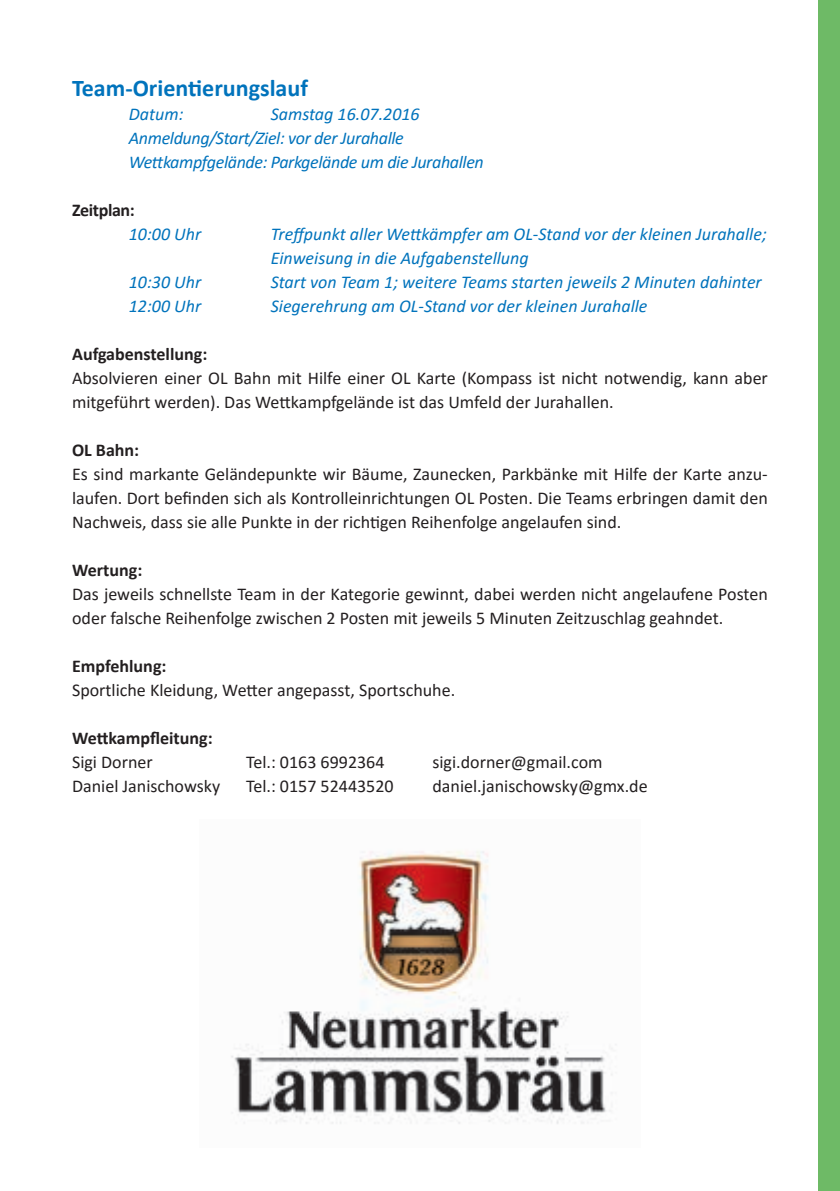
<style>
.page{position:relative;width:840px;height:1191px;background:#fff}
.page>*{position:absolute;margin:0;border:0;box-sizing:border-box;transform-origin:0 0}
.Überschrift{font:700 24px "Calibri";color:#0073bc}
.Std-Wettkampf{font:18px/24px "Calibri";color:#231f20}
.Ort-Zeit{font:italic 18px "Calibri";color:#0073bc}
.WK-Kari-Leitung{font:18px "Calibri";color:#231f20}
.Ort-Zeit-2{font:italic 18px "Calibri";letter-spacing:-.02em;color:#0073bc}
.Sub-Ü-Wettkampf{font:700 18px "Calibri";color:#231f20}
.Sub-Ü-Wettkampf-2{font:700 18px "Calibri";letter-spacing:-.02em;color:#231f20}
</style>
<div class="page">
<div style="left:817px;top:0;width:22px;height:1191px;background:#6eba66"></div>
<img style="left:231px;top:851px;width:385px;height:273px">
<p class="Überschrift" style="left:72px;top:71px;width:237px">Team-Orientierungslauf</p>
<p class="Ort-Zeit" style="left:129px;top:102px;width:56px">Datum:</p>
<p class="Ort-Zeit" style="left:270px;top:102px;width:150px">Samstag 16.07.2016</p>
<p class="Ort-Zeit-2" style="left:129px;top:126px;width:276px">Anmeldung/Start/Ziel: vor der Jurahalle</p>
<p class="Ort-Zeit-2" style="left:129px;top:150px;width:356px">Wettkampfgelände: Parkgelände um die Jurahallen</p>
<p class="Sub-Ü-Wettkampf-2" style="left:72px;top:197px;width:64px">Zeitplan:</p>
<p class="Ort-Zeit" style="left:129px;top:222px;width:74px">10:00 Uhr</p>
<p class="Ort-Zeit" style="left:270px;top:222px;width:497px">Treffpunkt aller Wettkämpfer am OL-Stand vor der kleinen Jurahalle;</p>
<p class="Ort-Zeit" style="left:270px;top:246px;width:259px">Einweisung in die Aufgabenstellung</p>
<p class="Ort-Zeit" style="left:129px;top:270px;width:74px">10:30 Uhr</p>
<p class="Ort-Zeit" style="left:270px;top:270px;width:492px">Start von Team 1; weitere Teams starten jeweils 2 Minuten dahinter</p>
<p class="Ort-Zeit" style="left:129px;top:294px;width:74px">12:00 Uhr</p>
<p class="Ort-Zeit" style="left:270px;top:294px;width:378px">Siegerehrung am OL-Stand vor der kleinen Jurahalle</p>
<p class="Sub-Ü-Wettkampf" style="left:72px;top:341px;width:137px">Aufgabenstellung:</p>
<p class="Std-Wettkampf" style="left:72px;top:366px;width:697px">Absolvieren einer OL Bahn mit Hilfe einer OL Karte (Kompass ist nicht notwendig, kann aber mitgeführt werden). Das Wettkampfgelände ist das Umfeld der Jurahallen.</p>
<p class="Sub-Ü-Wettkampf" style="left:72px;top:437px;width:69px">OL Bahn:</p>
<p class="Std-Wettkampf" style="left:72px;top:462px;width:696px;text-align:justify">Es sind markante Geländepunkte wir Bäume, Zaunecken, Parkbänke mit Hilfe der Karte anzu&shy;laufen. Dort befinden sich als Kontrolleinrichtungen OL Posten. Die Teams erbringen damit den Nachweis, dass sie alle Punkte in der richtigen Reihenfolge angelaufen sind.</p>
<p class="Sub-Ü-Wettkampf" style="left:72px;top:557px;width:72px">Wertung:</p>
<p class="Std-Wettkampf" style="left:72px;top:582px;width:697px">Das jeweils schnellste Team in der Kategorie gewinnt, dabei werden nicht angelaufene Posten oder falsche Reihenfolge zwischen 2 Posten mit jeweils 5 Minuten Zeitzuschlag geahndet.</p>
<p class="Sub-Ü-Wettkampf" style="left:72px;top:653px;width:96px">Empfehlung:</p>
<p class="Std-Wettkampf" style="left:72px;top:677px;width:384px">Sportliche Kleidung, Wetter angepasst, Sportschuhe.</p>
<p class="Sub-Ü-Wettkampf" style="left:72px;top:725px;width:142px">Wettkampfleitung:</p>
<p class="WK-Kari-Leitung" style="left:72px;top:750px;width:82px">Sigi Dorner</p>
<p class="WK-Kari-Leitung" style="left:246px;top:750px;width:140px">Tel.: 0163 6992364</p>
<p class="WK-Kari-Leitung" style="left:432px;top:750px;width:171px">sigi.dorner@gmail.com</p>
<p class="WK-Kari-Leitung" style="left:72px;top:774px;width:150px">Daniel Janischowsky</p>
<p class="WK-Kari-Leitung" style="left:246px;top:774px;width:149px">Tel.: 0157 52443520</p>
<p class="WK-Kari-Leitung" style="left:432px;top:774px;width:216px">daniel.janischowsky@gmx.de</p>
</div>
